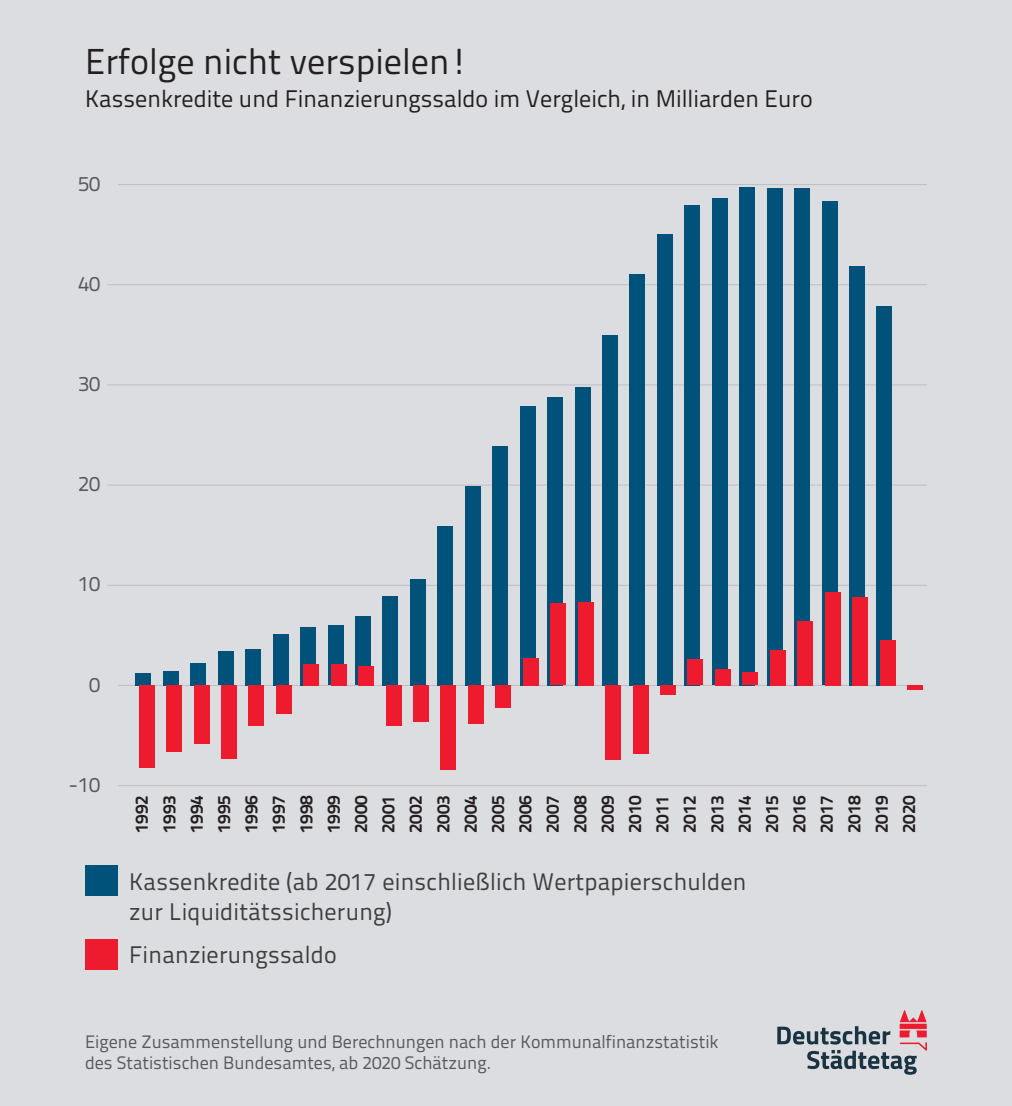
<style>
.page{position:relative;width:1012px;height:1106px;background:#dcdde0}
.page>*{position:absolute;margin:0;border:0;box-sizing:border-box;transform-origin:0 0}
.t1{font:36px "Titillium Text 25 L 400 wt";color:#231f20}
.t2{font:24px/30px "Titillium Text 25 L 400 wt";letter-spacing:.01em;color:#3e3e3f}
.t3{font:24px "Titillium Text 25 L 400 wt";color:#231f20}
.t4{font:21px "Titillium Text 25 L 400 wt";color:#57585a}
.t5{font:18px/27.3px "Titillium Text 25 L 800 wt";color:#231f20;text-align:justify}
.t6{font:18px/21px "Titillium Text 25 L 400 wt";color:#57585a}
</style>
<div class="page">
<div style="left:85px;top:866px;width:33px;height:30px;background:#00527a"></div>
<div style="left:85px;top:939px;width:33px;height:30px;background:#ee1a2e"></div>
<svg style="left:777px;top:1010px;width:150px;height:64px"></svg>
<hr style="left:118px;top:685px;width:796px;height:1px;background:#bebec6">
<hr style="left:107px;top:585px;width:820px;height:1px;background:#bebec6">
<hr style="left:107px;top:484px;width:820px;height:1px;background:#bebec6">
<hr style="left:107px;top:384px;width:820px;height:1px;background:#bebec6">
<hr style="left:107px;top:284px;width:820px;height:1px;background:#bebec6">
<hr style="left:118px;top:184px;width:809px;height:1px;background:#bebec6">
<hr style="left:118px;top:785px;width:809px;height:1px;background:#bebec6">
<div style="left:136px;top:673px;width:15px;height:12px;background:#00527a"></div>
<div style="left:163px;top:671px;width:15px;height:14px;background:#00527a"></div>
<div style="left:191px;top:663px;width:15px;height:22px;background:#00527a"></div>
<div style="left:218px;top:651px;width:15px;height:34px;background:#00527a"></div>
<div style="left:246px;top:649px;width:15px;height:36px;background:#00527a"></div>
<div style="left:273px;top:634px;width:15px;height:51px;background:#00527a"></div>
<div style="left:301px;top:627px;width:15px;height:58px;background:#00527a"></div>
<div style="left:328px;top:625px;width:15px;height:60px;background:#00527a"></div>
<div style="left:355px;top:616px;width:16px;height:69px;background:#00527a"></div>
<div style="left:383px;top:595px;width:15px;height:90px;background:#00527a"></div>
<div style="left:410px;top:578px;width:15px;height:107px;background:#00527a"></div>
<div style="left:438px;top:525px;width:15px;height:160px;background:#00527a"></div>
<div style="left:465px;top:485px;width:15px;height:200px;background:#00527a"></div>
<div style="left:493px;top:446px;width:15px;height:239px;background:#00527a"></div>
<div style="left:520px;top:406px;width:15px;height:279px;background:#00527a"></div>
<div style="left:548px;top:397px;width:15px;height:288px;background:#00527a"></div>
<div style="left:575px;top:387px;width:15px;height:298px;background:#00527a"></div>
<div style="left:602px;top:335px;width:15px;height:350px;background:#00527a"></div>
<div style="left:630px;top:274px;width:15px;height:411px;background:#00527a"></div>
<div style="left:657px;top:234px;width:15px;height:451px;background:#00527a"></div>
<div style="left:685px;top:205px;width:15px;height:480px;background:#00527a"></div>
<div style="left:712px;top:198px;width:15px;height:487px;background:#00527a"></div>
<div style="left:740px;top:187px;width:15px;height:498px;background:#00527a"></div>
<div style="left:767px;top:188px;width:15px;height:497px;background:#00527a"></div>
<div style="left:794px;top:188px;width:16px;height:497px;background:#00527a"></div>
<div style="left:822px;top:201px;width:15px;height:484px;background:#00527a"></div>
<div style="left:849px;top:266px;width:15px;height:419px;background:#00527a"></div>
<div style="left:877px;top:306px;width:15px;height:379px;background:#00527a"></div>
<div style="left:139px;top:685px;width:15px;height:83px;background:#ee1a2e"></div>
<div style="left:167px;top:685px;width:15px;height:66px;background:#ee1a2e"></div>
<div style="left:194px;top:685px;width:15px;height:59px;background:#ee1a2e"></div>
<div style="left:221px;top:685px;width:15px;height:74px;background:#ee1a2e"></div>
<div style="left:249px;top:685px;width:15px;height:41px;background:#ee1a2e"></div>
<div style="left:276px;top:685px;width:15px;height:29px;background:#ee1a2e"></div>
<div style="left:304px;top:664px;width:15px;height:21px;background:#ee1a2e"></div>
<div style="left:331px;top:663px;width:15px;height:22px;background:#ee1a2e"></div>
<div style="left:359px;top:666px;width:15px;height:19px;background:#ee1a2e"></div>
<div style="left:386px;top:685px;width:15px;height:41px;background:#ee1a2e"></div>
<div style="left:413px;top:685px;width:16px;height:37px;background:#ee1a2e"></div>
<div style="left:441px;top:685px;width:15px;height:84px;background:#ee1a2e"></div>
<div style="left:468px;top:685px;width:15px;height:39px;background:#ee1a2e"></div>
<div style="left:496px;top:685px;width:15px;height:23px;background:#ee1a2e"></div>
<div style="left:523px;top:658px;width:15px;height:27px;background:#ee1a2e"></div>
<div style="left:551px;top:603px;width:15px;height:82px;background:#ee1a2e"></div>
<div style="left:578px;top:602px;width:15px;height:83px;background:#ee1a2e"></div>
<div style="left:606px;top:685px;width:15px;height:75px;background:#ee1a2e"></div>
<div style="left:633px;top:685px;width:15px;height:69px;background:#ee1a2e"></div>
<div style="left:660px;top:685px;width:16px;height:10px;background:#ee1a2e"></div>
<div style="left:688px;top:659px;width:15px;height:26px;background:#ee1a2e"></div>
<div style="left:715px;top:668px;width:15px;height:17px;background:#ee1a2e"></div>
<div style="left:743px;top:672px;width:15px;height:13px;background:#ee1a2e"></div>
<div style="left:770px;top:650px;width:15px;height:35px;background:#ee1a2e"></div>
<div style="left:798px;top:621px;width:15px;height:64px;background:#ee1a2e"></div>
<div style="left:825px;top:591px;width:15px;height:94px;background:#ee1a2e"></div>
<div style="left:853px;top:596px;width:15px;height:89px;background:#ee1a2e"></div>
<div style="left:880px;top:640px;width:15px;height:45px;background:#ee1a2e"></div>
<hr style="left:907px;top:685px;width:15px;height:4px;background:#ee1a2e">
<h1 class="t1" style="left:85px;top:35px;width:385px">Erfolge nicht verspielen!</h1>
<h2 class="t3" style="left:85px;top:81px;width:729px">Kassenkredite und Finanzierungssaldo im Vergleich, in Milliarden Euro</h2>
<p class="t4" style="left:78px;top:168px;width:24px">50</p>
<p class="t4" style="left:78px;top:268px;width:24px">40</p>
<p class="t4" style="left:78px;top:368px;width:24px">30</p>
<p class="t4" style="left:78px;top:468px;width:24px">20</p>
<p class="t4" style="left:78px;top:568px;width:24px">10</p>
<p class="t4" style="left:89px;top:669px;width:13px">0</p>
<p class="t4" style="left:69px;top:769px;width:33px">-10</p>
<p class="t5" style="left:127px;top:833px;width:40px;rotate:-90deg">1992<br>1993<br>1994<br>1995<br>1996<br>1997<br>1998<br>1999<br>2000<br>2001<br>2002<br>2003<br>2004<br>2005<br>2006<br>2007<br>2008<br>2009<br>2010<br>2011<br>2012<br>2013<br>2014<br>2015<br>2016<br>2017<br>2018<br>2019<br>2020</p>
<h2 class="t2" style="left:129px;top:865px;width:619px">Kassenkredite (ab 2017 einschließlich Wertpapierschulden zur Liquiditätssicherung)</h2>
<h2 class="t2" style="left:129px;top:938px;width:209px">Finanzierungssaldo</h2>
<p class="t6" style="left:85px;top:1030px;width:635px">Eigene Zusammenstellung und Berechnungen nach der Kommunalfinanzstatistik des Statistischen Bundesamtes, ab 2020 Schätzung.</p>
</div>
